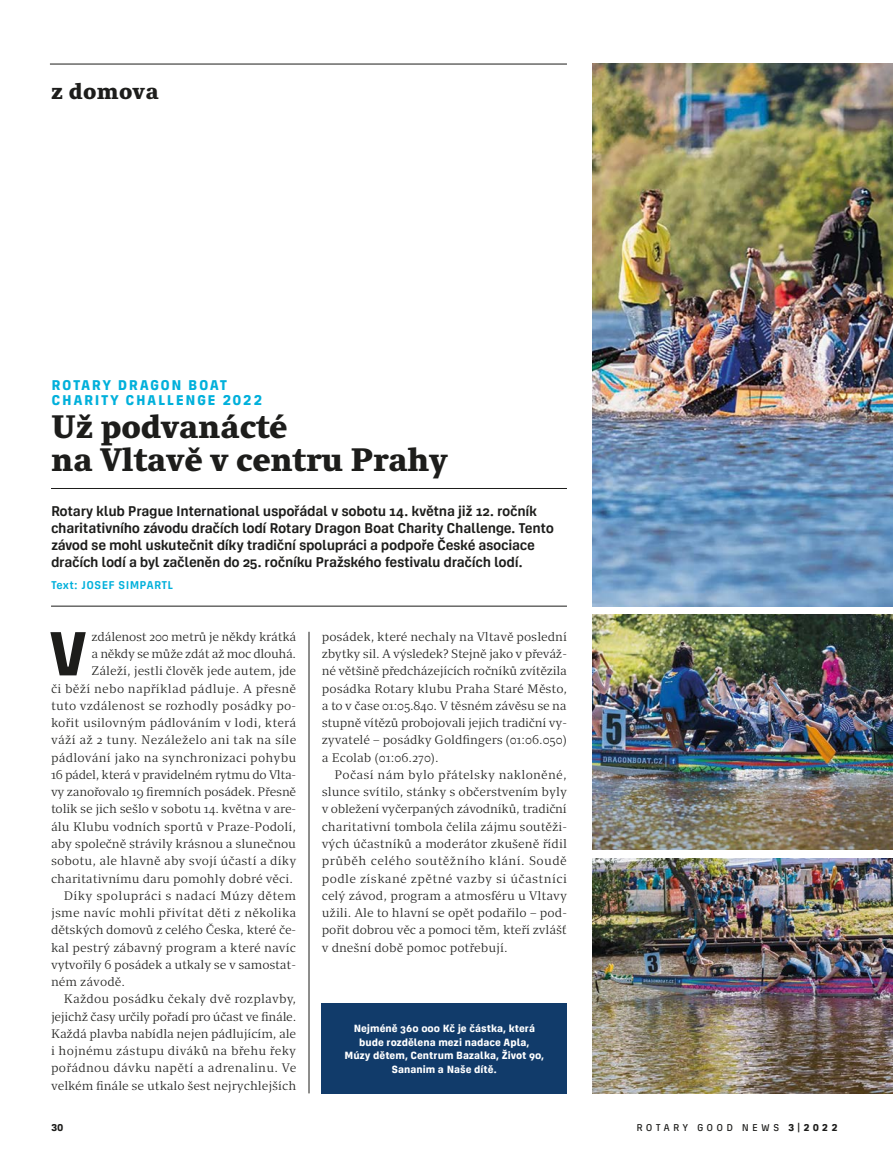
<style>
.page{position:relative;width:893px;height:1170px;background:#fff}
.page>*{position:absolute;margin:0;border:0;box-sizing:border-box;transform-origin:0 0}
.t1{font:700 66px "Corridor";color:#1d1d1b}
.t2{font:900 33px/33px "Clara Serif";letter-spacing:-.015em;color:#1d1d1b}
.t3{font:900 22.5px "Clara Serif";letter-spacing:.01em;color:#1d1d1b}
.t4{font:600 15px/17.2px "Corridor";letter-spacing:-.025em;color:#1d1d1b}
.t5{font:700 15px/15px "Corridor";letter-spacing:.1em;color:#00b0db}
.t6{font:12.6px/17.2px "Clara Serif";color:#1d1d1b;text-align:justify}
.t7{font:12.6px "Clara Serif";letter-spacing:.02em;color:#1d1d1b}
.t8{font:12.6px "Clara Serif";letter-spacing:-.02em;color:#1d1d1b}
.t9{font:12.6px "Clara Serif";letter-spacing:-.025em;color:#1d1d1b}
.t10{font:12.6px "Clara Serif";letter-spacing:.025em;color:#1d1d1b}
.t11{font:600 12px "Corridor";letter-spacing:.02em;color:#00b0db}
.t12{font:700 11.1px/13.5px "Corridor";color:#fff;text-align:center}
.t13{font:500 10.5px "Corridor";letter-spacing:.295em;color:#1d1d1b}
.t14{font:700 10.5px "Corridor";color:#1d1d1b}
.s1{font-weight:700}
</style>
<div class="page">
<hr style="left:51px;top:606px;width:516px;height:1px;background:#1d1d1b">
<hr style="left:51px;top:488px;width:516px;height:1px;background:#1d1d1b">
<hr style="left:50px;top:64px;width:517px;height:1px;background:#1d1d1b">
<hr style="left:309px;top:631px;width:1px;height:462px;background:#1d1d1b">
<img style="left:592px;top:615px;width:301px;height:234px">
<img style="left:592px;top:64px;width:301px;height:542px">
<img style="left:592px;top:858px;width:301px;height:235px">
<div style="left:322px;top:1003px;width:245px;height:90px;background:#113b6a"></div>
<h3 class="t3" style="left:51px;top:78px;width:109px">z domova</h3>
<p class="t5" style="left:52px;top:377px;width:212px">ROTARY DRAGON BOAT<br>CHARITY CHALLENGE 2022</p>
<h2 class="t2" style="left:51px;top:411px;width:398px">Už podvanácté<br>na Vltavě v centru Prahy</h2>
<p class="t4" style="left:51px;top:502px;width:504px">Rotary klub Prague International uspořádal v sobotu 14. května již 12. ročník charitativního závodu dračích lodí Rotary Dragon Boat Charity Challenge. Tento závod se mohl uskutečnit díky tradiční spolupráci a podpoře České asociace dračích lodí a byl začleněn do 25. ročníku Pražského festivalu dračích lodí.</p>
<p class="t11" style="left:51px;top:578px;width:124px">Text: JOSEF SIMPARTL</p>
<p class="t6" style="left:92px;top:628px;width:206px">zdálenost 200 metrů je někdy krátká</p>
<p class="t9" style="left:92px;top:647px;width:206px">a někdy se může zdát až moc dlouhá.</p>
<p class="t6" style="left:92px;top:662px;width:206px">Záleží, jestli člověk jede autem, jde</p>
<p class="t7" style="left:51px;top:681px;width:247px">či běží nebo například pádluje. A přesně</p>
<p class="t6" style="left:51px;top:697px;width:247px">tuto vzdálenost se rozhodly posádky po-</p>
<p class="t6" style="left:51px;top:714px;width:247px">kořit usilovným pádlováním v lodi, která</p>
<p class="t7" style="left:51px;top:733px;width:247px">váží až 2 tuny. Nezáleželo ani tak na síle</p>
<p class="t6" style="left:51px;top:749px;width:247px">pádlování jako na synchronizaci pohybu</p>
<p class="t9" style="left:51px;top:767px;width:247px">16 pádel, která v pravidelném rytmu do Vlta-</p>
<p class="t8" style="left:51px;top:785px;width:247px">vy zanořovalo 19 firemních posádek. Přesně</p>
<p class="t6" style="left:51px;top:800px;width:247px">tolik se jich sešlo v sobotu 14. května v are-</p>
<p class="t6" style="left:51px;top:818px;width:247px">álu Klubu vodních sportů v Praze-Podolí,</p>
<p class="t6" style="left:51px;top:835px;width:247px">aby společně strávily krásnou a slunečnou</p>
<p class="t6" style="left:51px;top:852px;width:247px">sobotu, ale hlavně aby svojí účastí a díky</p>
<p class="t6" style="left:51px;top:869px;width:243px">charitativnímu daru pomohly dobré věci.</p>
<p class="t10" style="left:64px;top:888px;width:234px">Díky spolupráci s nadací Múzy dětem</p>
<p class="t6" style="left:51px;top:904px;width:247px">jsme navíc mohli přivítat děti z několika</p>
<p class="t6" style="left:51px;top:921px;width:247px">dětských domovů z celého Česka, které če-</p>
<p class="t6" style="left:51px;top:938px;width:247px">kal pestrý zábavný program a které navíc</p>
<p class="t6" style="left:51px;top:956px;width:247px">vytvořily 6 posádek a utkaly se v samostat-</p>
<p class="t6" style="left:51px;top:973px;width:75px">ném závodě.</p>
<p class="t6" style="left:64px;top:990px;width:234px">Každou posádku čekaly dvě rozplavby,</p>
<p class="t8" style="left:51px;top:1009px;width:247px">jejichž časy určily pořadí pro účast ve finále.</p>
<p class="t6" style="left:51px;top:1025px;width:247px">Každá plavba nabídla nejen pádlujícím, ale</p>
<p class="t6" style="left:51px;top:1042px;width:247px">i hojnému zástupu diváků na břehu řeky</p>
<p class="t7" style="left:51px;top:1061px;width:247px">pořádnou dávku napětí a adrenalinu. Ve</p>
<p class="t6" style="left:51px;top:1076px;width:247px">velkém finále se utkalo šest nejrychlejších</p>
<h1 class="t1" style="left:48px;top:617px;width:41px">V</h1>
<p class="t6" style="left:322px;top:628px;width:247px">posádek, které nechaly na Vltavě poslední zbytky sil. A výsledek? Stejně jako v převáž&shy;né většině předcházejících ročníků zvítězila posádka Rotary klubu Praha Staré Město, a to v čase 01:05.840. V těsném závěsu se na stupně vítězů probojovali jejich tradiční vy&shy;zyvatelé – posádky Goldfingers (01:06.050) a Ecolab (01:06.270).</p>
<p class="t6" style="left:322px;top:766px;width:247px;text-indent:13px">Počasí nám bylo přátelsky nakloněné, slunce svítilo, stánky s občerstvením byly v obležení vyčerpaných závodníků, tradiční charitativní tombola čelila zájmu soutěži&shy;vých účastníků a moderátor zkušeně řídil průběh celého soutěžního klání. Soudě podle získané zpětné vazby si účastníci celý závod, program a atmosféru u Vltavy užili. Ale to hlavní se opět podařilo – pod&shy;pořit dobrou věc a pomoci těm, kteří zvlášť v dnešní době pomoc potřebují.</p>
<p class="t12" style="left:344px;top:1021px;width:201px">Nejméně 360 000 Kč je částka, která bude rozdělena mezi nadace Apla,<br>Múzy dětem, Centrum Bazalka, Život 90,<br>Sananim a Naše dítě.</p>
<p class="t14" style="left:51px;top:1121px;width:14px">30</p>
<p class="t13" style="left:636px;top:1121px;width:203px">ROTARY GOOD NEWS <span class="s1">3|2022</span></p>
</div>
